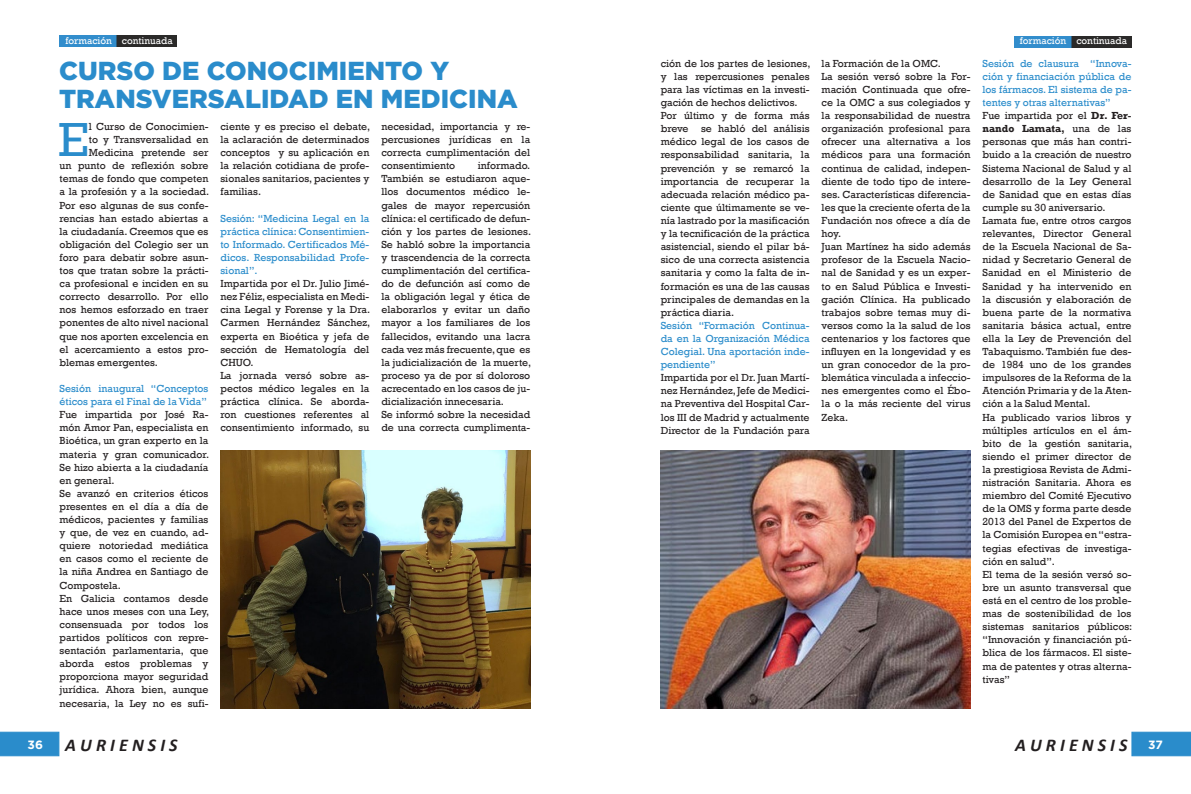
<style>
.page{position:relative;width:1191px;height:794px;background:#fff}
.page>*{position:absolute;margin:0;border:0;box-sizing:border-box;transform-origin:0 0}
.t1{font:49.1px "Rockwell";color:#2a8ccb}
.t2{font:900 26px "Gotham";color:#2a8ccb}
.t3{font:italic 700 18px "Calibri";color:#231f20}
.t4{font:700 12px "Gotham";color:#fff}
.t5{font:10.5px/13.1px "Rockwell";color:#231f20;text-align:justify}
.t6{font:10.5px/13.1px "Rockwell";color:#2a8ccb;text-align:justify}
.t7{font:10px "Rockwell";letter-spacing:-.005em;color:#fff}
.s1{font-weight:700}
</style>
<div class="page">
<svg style="left:0;top:731px;width:59px;height:25px"></svg>
<svg style="left:1131px;top:731px;width:60px;height:25px"></svg>
<img style="left:59px;top:36px;width:118px;height:11px">
<img style="left:1015px;top:36px;width:116px;height:11px">
<img style="left:660px;top:450px;width:310px;height:259px">
<img style="left:220px;top:450px;width:310px;height:259px">
<p class="t7" style="left:65px;top:34px;width:109px">formación continuada</p>
<p class="t7" style="left:1019px;top:35px;width:109px">formación continuada</p>
<p class="t2" style="left:59px;top:53px;width:391px">CURSO DE CONOCIMIENTO Y</p>
<p class="t2" style="left:59px;top:81px;width:460px">TRANSVERSALIDAD EN MEDICINA</p>
<p class="t1" style="left:58px;top:111px;width:32px">E</p>
<p class="t5" style="left:89px;top:120px;width:121px">l Curso de Conocimien-</p>
<p class="t5" style="left:220px;top:120px;width:151px">ciente y es preciso el debate, la aclaración de determinados conceptos y su aplicación en la relación cotidiana de profe&shy;sionales sanitarios, pacientes y familias.</p>
<p class="t6" style="left:220px;top:212px;width:150px">Sesión: “Medicina Legal en la práctica clínica: Consentimien&shy;to Informado. Certificados Mé&shy;dicos. Responsabilidad Profe&shy;sional”.</p>
<p class="t5" style="left:220px;top:277px;width:151px">Impartida por el Dr. Julio Jimé&shy;nez Féliz, especialista en Medi&shy;cina Legal y Forense y la Dra.<br>Carmen Hernández Sánchez, experta en Bioética y jefa de sección de Hematología del CHUO.</p>
<p class="t5" style="left:220px;top:369px;width:150px">La jornada versó sobre as&shy;pectos médico legales en la práctica clínica. Se aborda&shy;ron cuestiones referentes al consentimiento informado, su</p>
<p class="t5" style="left:381px;top:120px;width:150px">necesidad, importancia y re&shy;percusiones jurídicas en la correcta cumplimentación del consentimiento</p>
<p class="t5" style="left:89px;top:133px;width:121px">to y Transversalidad en</p>
<p class="t5" style="left:89px;top:146px;width:121px">Medicina pretende ser</p>
<p class="t5" style="left:60px;top:159px;width:150px">un punto de reflexión sobre</p>
<p class="t5" style="left:60px;top:172px;width:150px">temas de fondo que competen</p>
<p class="t5" style="left:60px;top:185px;width:151px">a la profesión y a la sociedad.</p>
<p class="t5" style="left:60px;top:199px;width:150px">Por eso algunas de sus confe-</p>
<p class="t5" style="left:60px;top:212px;width:150px">rencias han estado abiertas a</p>
<p class="t5" style="left:60px;top:225px;width:150px">la ciudadanía. Creemos que es</p>
<p class="t5" style="left:60px;top:238px;width:150px">obligación del Colegio ser un</p>
<p class="t5" style="left:60px;top:251px;width:150px">foro para debatir sobre asun-</p>
<p class="t5" style="left:60px;top:264px;width:150px">tos que tratan sobre la prácti-</p>
<p class="t5" style="left:60px;top:277px;width:150px">ca profesional e inciden en su</p>
<p class="t5" style="left:60px;top:290px;width:150px">correcto desarrollo. Por ello</p>
<p class="t5" style="left:60px;top:303px;width:150px">nos hemos esforzado en traer</p>
<p class="t5" style="left:60px;top:316px;width:150px">ponentes de alto nivel nacional</p>
<p class="t5" style="left:60px;top:330px;width:150px">que nos aporten excelencia en</p>
<p class="t5" style="left:60px;top:343px;width:150px">el acercamiento a estos pro-</p>
<p class="t5" style="left:60px;top:356px;width:100px">blemas emergentes.</p>
<p class="t6" style="left:60px;top:382px;width:150px">Sesión inaugural “Conceptos éticos para el Final de la Vida”</p>
<p class="t5" style="left:60px;top:408px;width:151px">Fue impartida por José Ra&shy;món Amor Pan, especialista en Bioética, un gran experto en la materia y gran comunicador.<br>Se hizo abierta a la ciudadanía en general.</p>
<p class="t5" style="left:60px;top:487px;width:150px">Se avanzó en criterios éticos presentes en el día a día de médicos, pacientes y familias y que, de vez en cuando, ad&shy;quiere notoriedad mediática en casos como el reciente de la niña Andrea en Santiago de Compostela.</p>
<p class="t5" style="left:60px;top:592px;width:151px">En Galicia contamos desde hace unos meses con una Ley, consensuada por todos los partidos políticos con repre&shy;sentación parlamentaria, que aborda estos problemas y proporciona mayor seguridad jurídica. Ahora bien, aunque necesaria, la Ley no es sufi-</p>
<p class="t5" style="left:381px;top:159px;width:151px;text-indent:96px">informado.<br>También se estudiaron aque&shy;llos documentos médico le&shy;gales de mayor repercusión clínica: el certificado de defun&shy;ción y los partes de lesiones.<br>Se habló sobre la importancia y trascendencia de la correcta cumplimentación del certifica&shy;do de defunción así como de la obligación legal y ética de elaborarlos y evitar un daño mayor a los familiares de los fallecidos, evitando una lacra cada vez más frecuente, que es la judicialización de la muerte, proceso ya de por sí doloroso acrecentado en los casos de ju&shy;dicialización innecesaria.</p>
<p class="t5" style="left:381px;top:408px;width:150px">Se informó sobre la necesidad de una correcta cumplimenta-</p>
<p class="t5" style="left:660px;top:57px;width:151px">ción de los partes de lesiones, y las repercusiones penales para las víctimas en la investi&shy;gación de hechos delictivos.</p>
<p class="t5" style="left:660px;top:109px;width:150px">Por último y de forma más breve se habló del análisis médico legal de los casos de responsabilidad sanitaria, la prevención y se remarcó la importancia de recuperar la adecuada relación médico pa&shy;ciente que últimamente se ve&shy;nía lastrado por la masificación y la tecnificación de la práctica asistencial, siendo el pilar bá&shy;sico de una correcta asistencia sanitaria y como la falta de in&shy;formación es una de las causas principales de demandas en la práctica diaria.</p>
<p class="t6" style="left:660px;top:319px;width:150px">Sesión “Formación Continua&shy;da en la Organización Médica Colegial. Una aportación inde&shy;pendiente”</p>
<p class="t5" style="left:660px;top:371px;width:150px">Impartida por el Dr. Juan Martí&shy;nez Hernández, Jefe de Medici&shy;na Preventiva del Hospital Car&shy;los III de Madrid y actualmente Director de la Fundación para</p>
<p class="t5" style="left:821px;top:57px;width:121px">la Formación de la OMC.</p>
<p class="t5" style="left:821px;top:70px;width:150px">La sesión versó sobre la For&shy;mación Continuada que ofre&shy;ce la OMC a sus colegiados y la responsabilidad de nuestra organización profesional para ofrecer una alternativa a los médicos para una formación continua de calidad, indepen&shy;diente de todo tipo de intere&shy;ses. Características diferencia&shy;les que la creciente oferta de la Fundación nos ofrece a día de hoy.</p>
<p class="t5" style="left:821px;top:240px;width:150px">Juan Martínez ha sido además profesor de la Escuela Nacio&shy;nal de Sanidad y es un exper&shy;to en Salud Pública e Investi&shy;gación Clínica. Ha publicado trabajos sobre temas muy di&shy;versos como la la salud de los centenarios y los factores que influyen en la longevidad y es un gran conocedor de la pro&shy;blemática vinculada a infeccio&shy;nes emergentes como el Ébo&shy;la o la más reciente del virus Zeka.</p>
<p class="t6" style="left:982px;top:57px;width:150px">Sesión de clausura “Innova&shy;ción y financiación pública de los fármacos. El sistema de pa&shy;tentes y otras alternativas”</p>
<p class="t5" style="left:982px;top:109px;width:150px">Fue impartida por el <span class="s1">Dr. Fer&shy;nando Lamata,</span> una de las personas que más han contri&shy;buido a la creación de nuestro Sistema Nacional de Salud y al desarrollo de la Ley General de Sanidad que en estas días cumple su 30 aniversario.</p>
<p class="t5" style="left:982px;top:214px;width:150px">Lamata fue, entre otros cargos relevantes, Director General de la Escuela Nacional de Sa&shy;nidad y Secretario General de Sanidad en el Ministerio de Sanidad y ha intervenido en la discusión y elaboración de buena parte de la normativa sanitaria básica actual, entre ella la Ley de Prevención del Tabaquismo. También fue des&shy;de 1984 uno de los grandes impulsores de la Reforma de la Atención Primaria y de la Aten&shy;ción a la Salud Mental.</p>
<p class="t5" style="left:982px;top:410px;width:151px">Ha publicado varios libros y múltiples artículos en el ám&shy;bito de la gestión sanitaria, siendo el primer director de la prestigiosa Revista de Admi&shy;nistración Sanitaria. Ahora es miembro del Comité Ejecutivo de la OMS y forma parte desde 2013 del Panel de Expertos de la Comisión Europea en “estra&shy;tegias efectivas de investiga&shy;ción en salud”.</p>
<p class="t5" style="left:982px;top:568px;width:151px">El tema de la sesión versó so&shy;bre un asunto transversal que está en el centro de los proble&shy;mas de sostenibilidad de los sistemas sanitarios públicos: “Innovación y financiación pú&shy;blica de los fármacos. El siste&shy;ma de patentes y otras alterna&shy;tivas”</p>
<h3 class="t3" style="left:65px;top:733px;width:114px">A U R I E N S I S</h3>
<h3 class="t3" style="left:1015px;top:733px;width:114px">A U R I E N S I S</h3>
<p class="t4" style="left:28px;top:737px;width:17px">36</p>
<p class="t4" style="left:1148px;top:736px;width:16px">37</p>
</div>
